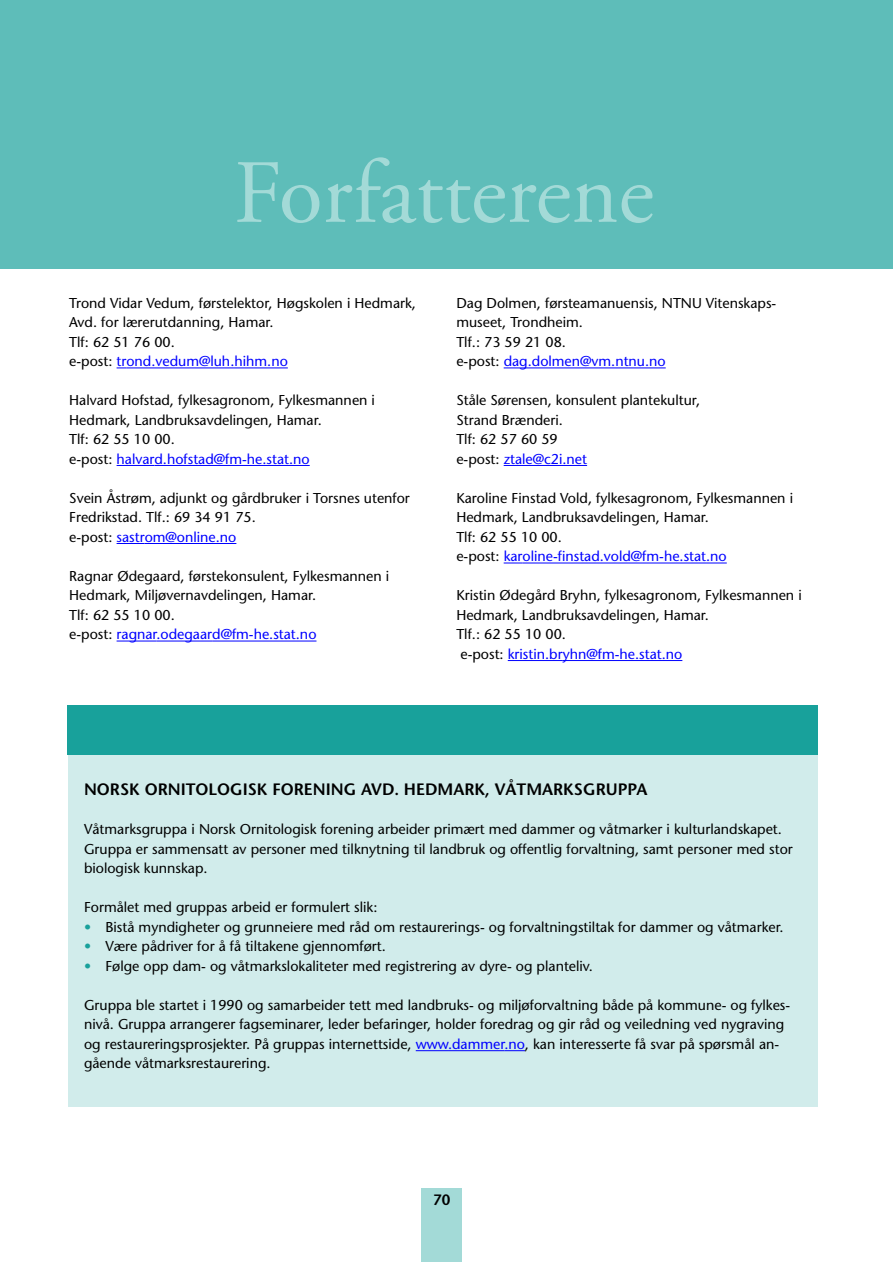
<style>
.page{position:relative;width:893px;height:1262px;background:#fff}
.page>*{position:absolute;margin:0;border:0;box-sizing:border-box;transform-origin:0 0}
.t1{font:90px "Adobe Garamond";color:#a3dad7}
.t2{font:600 16.5px "Stone Sans";color:#000}
.t3{font:600 15px "Stone Sans";color:#000}
.t4{font:14.25px/19.5px "Stone Sans";color:#000}
.s1{color:#00f}
.s2{color:#18a19b}
</style>
<div class="page">
<div style="left:68px;top:716px;width:749px;height:391px;background:#d1eceb"></div>
<div style="left:67px;top:705px;width:750px;height:50px;background:#18a19b"></div>
<hr style="left:126px;top:367px;width:162px;height:1px;background:#00f">
<hr style="left:117px;top:465px;width:37px;height:1px;background:#00f">
<hr style="left:154px;top:465px;width:156px;height:1px;background:#00f">
<svg style="left:117px;top:543px;width:28px;height:1px"></svg>
<hr style="left:145px;top:543px;width:91px;height:1px;background:#00f">
<hr style="left:117px;top:640px;width:39px;height:1px;background:#00f">
<hr style="left:156px;top:640px;width:56px;height:1px;background:#00f">
<hr style="left:212px;top:640px;width:104px;height:1px;background:#00f">
<hr style="left:503px;top:367px;width:162px;height:1px;background:#00f">
<hr style="left:503px;top:465px;width:84px;height:1px;background:#00f">
<svg style="left:503px;top:562px;width:19px;height:1px"></svg>
<hr style="left:522px;top:562px;width:204px;height:1px;background:#00f">
<hr style="left:507px;top:660px;width:56px;height:1px;background:#00f">
<hr style="left:563px;top:660px;width:119px;height:1px;background:#00f">
<div style="left:421px;top:1188px;width:41px;height:74px;background:#a3dad7"></div>
<div style="left:0;top:0;width:892px;height:269px;background:#5ebdb9"></div>
<hr style="left:416px;top:1050px;width:32px;height:1px;background:#00f">
<hr style="left:448px;top:1050px;width:56px;height:1px;background:#00f">
<svg style="left:504px;top:1050px;width:21px;height:1px"></svg>
<h1 class="t1" style="left:234px;top:157px;width:422px">Forfatterene</h1>
<p class="t4" style="left:69px;top:294px;width:348px">Trond Vidar Vedum, førstelektor, Høgskolen i Hedmark, Avd. for lærerutdanning, Hamar.<br>Tlf: 62 51 76 00.<br>e-post: <span class="s1">trond.vedum@luh.hihm.no</span></p>
<p class="t4" style="left:69px;top:392px;width:307px">Halvard Hofstad, fylkesagronom, Fylkesmannen i Hedmark, Landbruksavdelingen, Hamar.<br>Tlf: 62 55 10 00.<br>e-post: <span class="s1">halvard.hofstad@fm-he.stat.no</span></p>
<p class="t4" style="left:69px;top:489px;width:342px">Svein Åstrøm, adjunkt og gårdbruker i Torsnes utenfor<br>Fredrikstad. Tlf.: 69 34 91 75.<br>e-post: <span class="s1">sastrom@online.no</span></p>
<p class="t4" style="left:69px;top:567px;width:321px">Ragnar Ødegaard, førstekonsulent, Fylkesmannen i Hedmark, Miljøvernavdelingen, Hamar.<br>Tlf: 62 55 10 00.<br>e-post: <span class="s1">ragnar.odegaard@fm-he.stat.no</span></p>
<p class="t4" style="left:456px;top:294px;width:321px">Dag Dolmen, førsteamanuensis, NTNU Vitenskaps&shy;museet, Trondheim.<br>Tlf.: 73 59 21 08.<br>e-post: <span class="s1">dag.dolmen@vm.ntnu.no</span></p>
<p class="t4" style="left:456px;top:392px;width:245px">Ståle Sørensen, konsulent plantekultur,<br>Strand Brænderi.<br>Tlf: 62 57 60 59<br>e-post: <span class="s1">ztale@c2i.net</span></p>
<p class="t4" style="left:456px;top:489px;width:338px">Karoline Finstad Vold, fylkesagronom, Fylkesmannen i Hedmark, Landbruksavdelingen, Hamar.<br>Tlf: 62 55 10 00.<br>e-post: <span class="s1">karoline-finstad.vold@fm-he.stat.no</span></p>
<p class="t4" style="left:456px;top:587px;width:347px">Kristin Ødegård Bryhn, fylkesagronom, Fylkesmannen i Hedmark, Landbruksavdelingen, Hamar.<br>Tlf.: 62 55 10 00.<br>e-post: <span class="s1">kristin.bryhn@fm-he.stat.no</span></p>
<p class="t2" style="left:84px;top:783px;width:565px">NORSK ORNITOLOGISK FORENING AVD. HEDMARK, VÅTMARKSGRUPPA</p>
<p class="t4" style="left:84px;top:821px;width:710px">Våtmarksgruppa i Norsk Ornitologisk forening arbeider primært med dammer og våtmarker i kulturlandskapet.<br>Gruppa er sammensatt av personer med tilknytning til landbruk og offentlig forvaltning, samt personer med stor biologisk kunnskap.</p>
<p class="t4" style="left:84px;top:899px;width:295px">Formålet med gruppas arbeid er formulert slik:</p>
<p class="t4" style="left:84px;top:918px;width:701px"><span class="s2">•</span> Bistå myndigheter og grunneiere med råd om restaurerings- og forvaltningstiltak for dammer og våtmarker.</p>
<p class="t4" style="left:84px;top:938px;width:303px"><span class="s2">•</span> Være pådriver for å få tiltakene gjennomført.</p>
<p class="t4" style="left:84px;top:957px;width:510px"><span class="s2">•</span> Følge opp dam- og våtmarkslokaliteter med registrering av dyre- og planteliv.</p>
<p class="t4" style="left:84px;top:996px;width:707px">Gruppa ble startet i 1990 og samarbeider tett med landbruks- og miljøforvaltning både på kommune- og fylkes&shy;nivå. Gruppa arrangerer fagseminarer, leder befaringer, holder foredrag og gir råd og veiledning ved nygraving og restaureringsprosjekter. På gruppas internettside, <span class="s1">www.dammer.no</span>, kan interesserte få svar på spørsmål an&shy;gående våtmarksrestaurering.</p>
<p class="t3" style="left:433px;top:1193px;width:19px">70</p>
</div>
